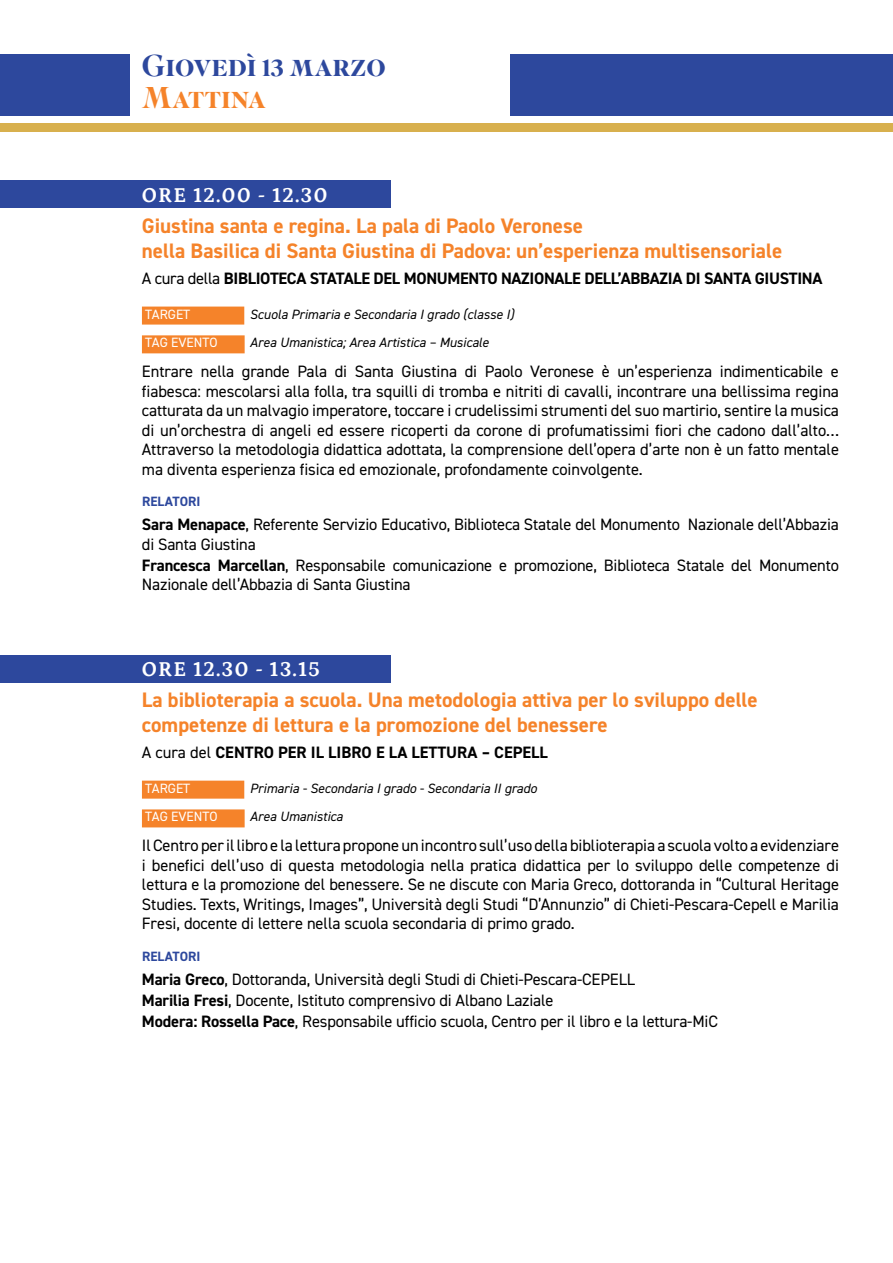
<style>
.page{position:relative;width:893px;height:1263px;background:#fff}
.page>*{position:absolute;margin:0;border:0;box-sizing:border-box;transform-origin:0 0}
.sala_aRANCIO{font:500 30px "Superior Title";color:#2d489d}
.sala_aRANCIO-2{font:500 30px "Superior Title";color:#f5832a}
.orario{font:700 21px/25.2px "DIN2014";color:#f5832a}
.orario-2{font:700 21px "Petrona";letter-spacing:.05em;color:#fff}
.paragrafo{font:16.5px/19.5px "DIN2014";letter-spacing:-.005em;color:#000;text-align:justify}
.istituto_sigla{font:16.5px/19.5px "DIN2014";letter-spacing:-.01em;color:#000}
.t1{font:700 16.5px "DIN2014";letter-spacing:-.02em;color:#000}
.t2{font:700 16.5px "DIN2014";color:#000}
.t3{font:italic 13.5px "DIN2014";color:#000}
.t4{font:13.5px "DIN2014";color:#fff}
.intervengono{font:700 13.5px "DIN2014";letter-spacing:.005em;color:#2d489d}
.s1{font-weight:400}
.s2{font-weight:700}
</style>
<div class="page">
<div style="left:0;top:656px;width:390px;height:27px;background:#2d489d"></div>
<div style="left:0;top:181px;width:390px;height:27px;background:#2d489d"></div>
<div style="left:142px;top:307px;width:102px;height:18px;background:#f5832a"></div>
<div style="left:142px;top:335px;width:103px;height:18px;background:#f5832a"></div>
<div style="left:142px;top:781px;width:102px;height:18px;background:#f5832a"></div>
<div style="left:142px;top:809px;width:103px;height:18px;background:#f5832a"></div>
<div style="left:0;top:54px;width:130px;height:61px;background:#2d489d"></div>
<div style="left:511px;top:54px;width:382px;height:61px;background:#2d489d"></div>
<div style="left:0;top:123px;width:893px;height:9px;background:#d8b04e"></div>
<p class="sala_aRANCIO" style="left:142px;top:48px;width:245px">Giovedì 13 marzo</p>
<p class="sala_aRANCIO-2" style="left:142px;top:79px;width:126px">Mattina</p>
<p class="orario-2" style="left:142px;top:178px;width:187px">ORE 12.00 - 12.30</p>
<p class="orario" style="left:142px;top:213px;width:642px">Giustina santa e regina. La pala di Paolo Veronese<br>nella Basilica di Santa Giustina di Padova: un’esperienza multisensoriale</p>
<p class="t1" style="left:142px;top:267px;width:682px"><span class="s1">A cura della</span> BIBLIOTECA STATALE DEL MONUMENTO NAZIONALE DELL’ABBAZIA DI SANTA GIUSTINA</p>
<p class="t4" style="left:145px;top:305px;width:46px">TARGET</p>
<p class="t3" style="left:250px;top:305px;width:266px">Scuola Primaria e Secondaria I grado (classe I)</p>
<p class="t4" style="left:145px;top:334px;width:74px">TAG EVENTO</p>
<p class="t3" style="left:250px;top:334px;width:240px">Area Umanistica; Area Artistica – Musicale</p>
<p class="paragrafo" style="left:142px;top:362px;width:699px">Entrare nella grande Pala di Santa Giustina di Paolo Veronese è un’esperienza indimenticabile e fiabesca: mescolarsi alla folla, tra squilli di tromba e nitriti di cavalli, incontrare una bellissima regina catturata da un malvagio imperatore, toccare i crudelissimi strumenti del suo martirio, sentire la musica di un’orchestra di angeli ed essere ricoperti da corone di profumatissimi fiori che cadono dall’alto… Attraverso la metodologia didattica adottata, la comprensione dell’opera d’arte non è un fatto mentale ma diventa esperienza fisica ed emozionale, profondamente coinvolgente.</p>
<p class="intervengono" style="left:142px;top:493px;width:60px">RELATORI</p>
<p class="istituto_sigla" style="left:142px;top:515px;width:698px"><span class="s2">Sara Menapace</span>, Referente Servizio Educativo, Biblioteca Statale del Monumento Nazionale dell’Abbazia di Santa Giustina</p>
<p class="istituto_sigla" style="left:142px;top:555px;width:699px"><span class="s2">Francesca Marcellan</span>, Responsabile comunicazione e promozione, Biblioteca Statale del Monumento<br>Nazionale dell’Abbazia di Santa Giustina</p>
<p class="orario-2" style="left:142px;top:652px;width:180px">ORE 12.30 - 13.15</p>
<p class="orario" style="left:142px;top:687px;width:617px">La biblioterapia a scuola. Una metodologia attiva per lo sviluppo delle competenze di lettura e la promozione del benessere</p>
<p class="t2" style="left:142px;top:741px;width:407px"><span class="s1">A cura del</span> CENTRO PER IL LIBRO E LA LETTURA – CEPELL</p>
<p class="t4" style="left:145px;top:779px;width:46px">TARGET</p>
<p class="t3" style="left:250px;top:779px;width:288px">Primaria - Secondaria I grado - Secondaria II grado</p>
<p class="t4" style="left:145px;top:808px;width:74px">TAG EVENTO</p>
<p class="t3" style="left:250px;top:808px;width:94px">Area Umanistica</p>
<p class="paragrafo" style="left:142px;top:836px;width:699px">Il Centro per il libro e la lettura propone un incontro sull’uso della biblioterapia a scuola volto a evidenziare i benefici dell’uso di questa metodologia nella pratica didattica per lo sviluppo delle competenze di lettura e la promozione del benessere. Se ne discute con Maria Greco, dottoranda in “Cultural Heritage Studies. Texts, Writings, Images”, Università degli Studi “D’Annunzio” di Chieti-Pescara-Cepell e Marilia Fresi, docente di lettere nella scuola secondaria di primo grado.</p>
<p class="intervengono" style="left:142px;top:947px;width:60px">RELATORI</p>
<p class="istituto_sigla" style="left:142px;top:969px;width:495px"><span class="s2">Maria Greco</span>, Dottoranda, Università degli Studi di Chieti-Pescara-CEPELL</p>
<p class="istituto_sigla" style="left:142px;top:990px;width:413px"><span class="s2">Marilia Fresi</span>, Docente, Istituto comprensivo di Albano Laziale</p>
<p class="istituto_sigla" style="left:142px;top:1011px;width:577px"><span class="s2">Modera: Rossella Pace</span>, Responsabile ufficio scuola, Centro per il libro e la lettura-MiC</p>
</div>
